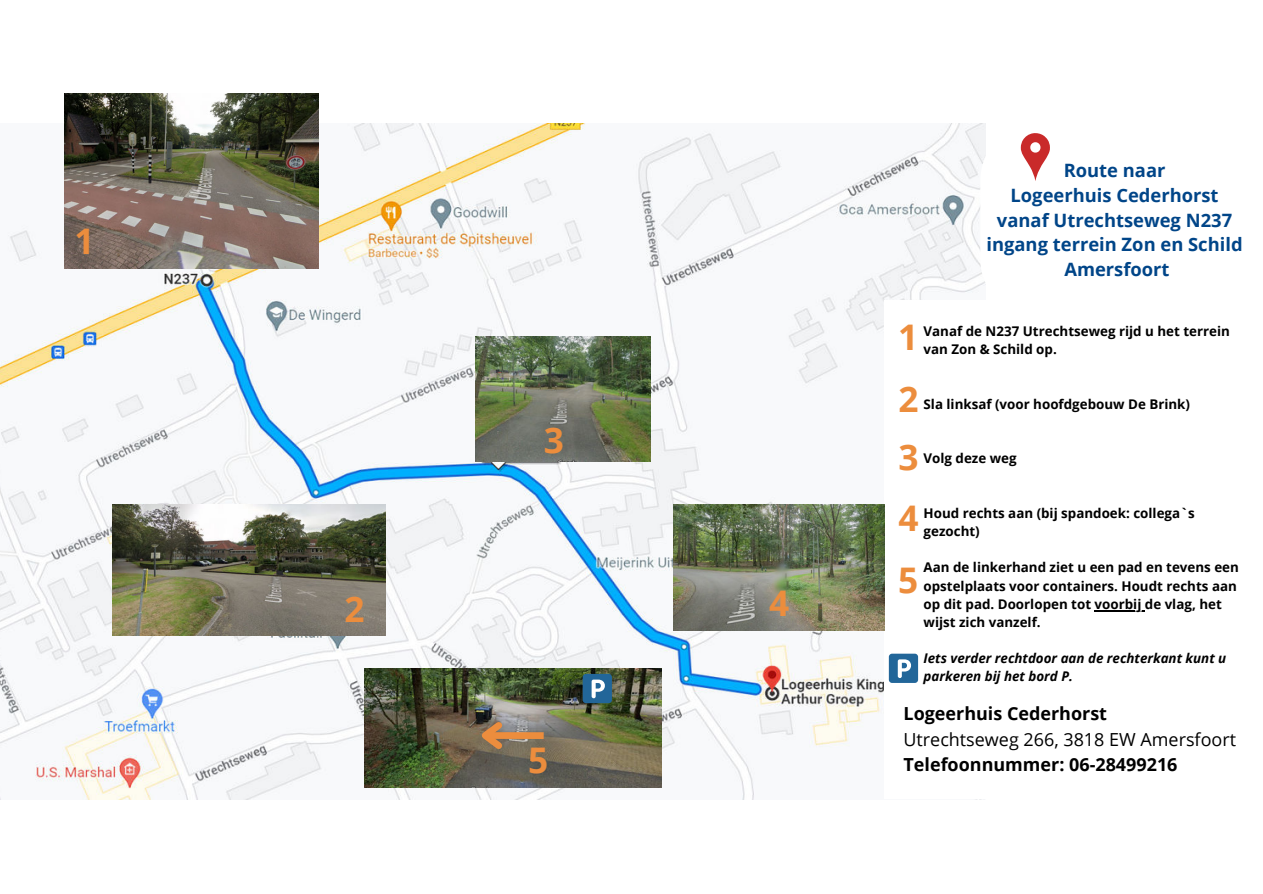
<style>
.page{position:relative;width:1263px;height:894px;background:#fff}
.page>*{position:absolute;margin:0;border:0;box-sizing:border-box;transform-origin:0 0}
.t1{font:700 35.25px/59.4px "Open Sans";color:#ec8d3d;text-align:justify}
.t2{font:700 18.3px/24.8px "Open Sans";color:#004588;text-align:center}
.t3{font:700 18px "Open Sans";color:#000}
.t4{font:18px "Open Sans";color:#000}
.t5{font:700 13.35px/18.1px "Open Sans";color:#000}
.t6{font:italic 700 13.35px/18.1px "Open Sans";color:#000}
</style>
<div class="page">
<img style="left:0;top:123px;width:980px;height:676px">
<svg style="left:980px;top:123px;width:41px;height:163px"></svg>
<svg style="left:1021px;top:133px;width:29px;height:48px"></svg>
<div style="left:885px;top:301px;width:377px;height:497px;background:#fff"></div>
<div style="left:889px;top:653px;width:29px;height:29px;background:#269;border-radius:3px"></div>
<svg style="left:898px;top:659px;width:13px;height:18px"></svg>
<img style="left:113px;top:504px;width:272px;height:131px">
<img style="left:475px;top:336px;width:176px;height:125px">
<img style="left:673px;top:504px;width:212px;height:126px">
<img style="left:364px;top:668px;width:297px;height:119px">
<div style="left:485px;top:732px;width:59px;height:6px;background:#ec8d3d"></div>
<svg style="left:474px;top:715px;width:34px;height:40px"></svg>
<div style="left:583px;top:673px;width:29px;height:30px;background:#269;border-radius:3px"></div>
<svg style="left:592px;top:679px;width:13px;height:19px"></svg>
<img style="left:64px;top:93px;width:254px;height:176px">
<hr style="left:1095px;top:609px;width:50px;height:2px;background:#000">
<h1 class="t1" style="left:75px;top:210px;width:22px">1</h1>
<h1 class="t1" style="left:344px;top:578px;width:22px">2</h1>
<h1 class="t1" style="left:544px;top:409px;width:22px">3</h1>
<h1 class="t1" style="left:528px;top:729px;width:22px">5</h1>
<h1 class="t1" style="left:769px;top:572px;width:22px">4</h1>
<h2 class="t2" style="left:986px;top:157px;width:258px">Route naar<br>Logeerhuis Cederhorst vanaf Utrechtseweg N237 ingang terrein Zon en Schild<br>Amersfoort</h2>
<h1 class="t1" style="left:898px;top:306px;width:22px">1</h1>
<p class="t5" style="left:923px;top:321px;width:308px">Vanaf de N237 Utrechtseweg rijd u het terrein van Zon &amp; Schild op.</p>
<h1 class="t1" style="left:899px;top:368px;width:22px">2<br>3<br>4</h1>
<p class="t5" style="left:923px;top:394px;width:268px">Sla linksaf (voor hoofdgebouw De Brink)</p>
<p class="t5" style="left:923px;top:449px;width:95px">Volg deze weg</p>
<p class="t5" style="left:923px;top:503px;width:273px">Houd rechts aan (bij spandoek: collega`s gezocht)</p>
<p class="t5" style="left:923px;top:558px;width:317px">Aan de linkerhand ziet u een pad en tevens een opstelplaats voor containers. Houdt rechts aan op dit pad. Doorlopen tot voorbij de vlag, het wijst zich vanzelf.</p>
<p class="t6" style="left:923px;top:648px;width:304px">Iets verder rechtdoor aan de rechterkant kunt u parkeren bij het bord P.</p>
<h1 class="t1" style="left:898px;top:549px;width:22px">5</h1>
<h3 class="t3" style="left:903px;top:701px;width:205px">Logeerhuis Cederhorst</h3>
<h3 class="t4" style="left:903px;top:726px;width:334px">Utrechtseweg 266, 3818 EW Amersfoort</h3>
<h3 class="t3" style="left:903px;top:751px;width:275px">Telefoonnummer: 06-28499216</h3>
</div>
